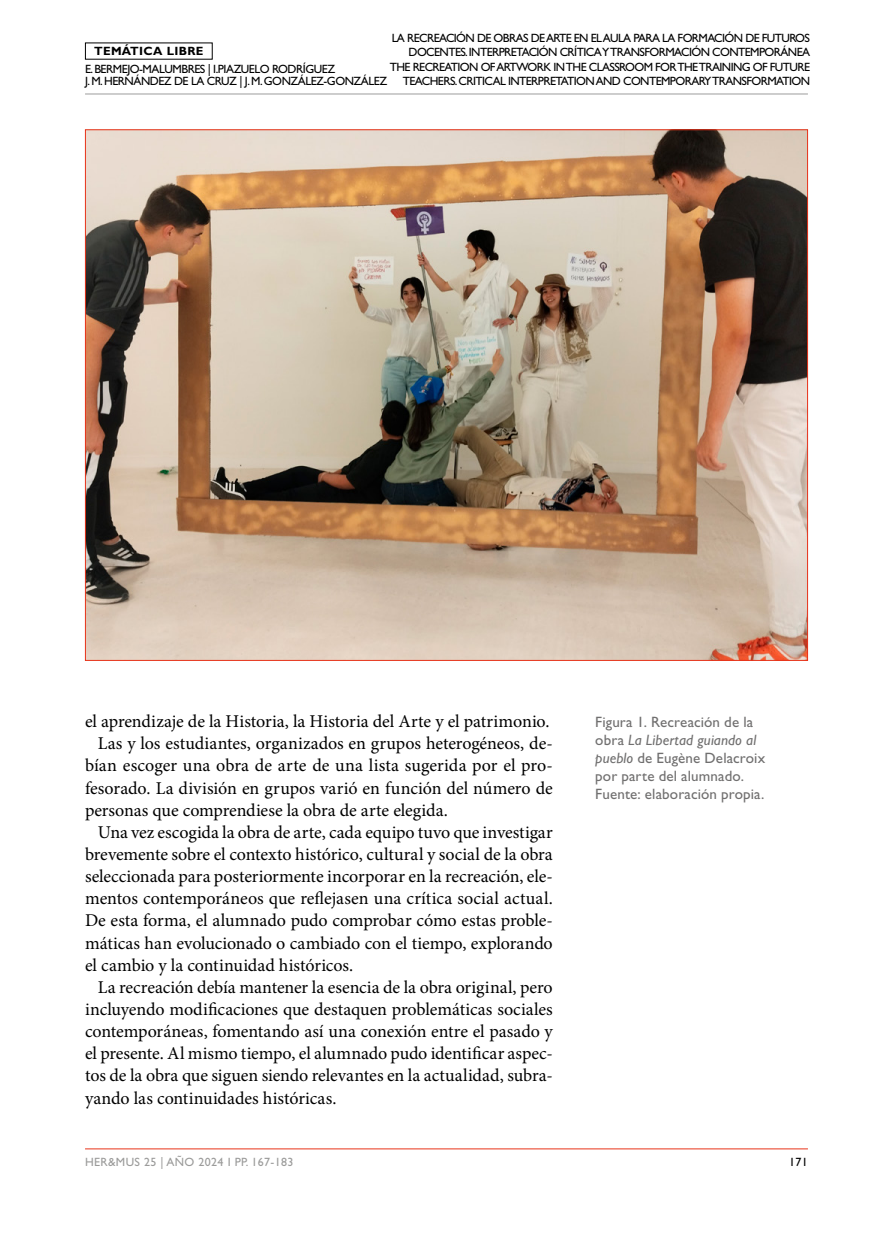
<style>
.page{position:relative;width:893px;height:1234px;background:#fff}
.page>*{position:absolute;margin:0;border:0;box-sizing:border-box;transform-origin:0 0}
.t1{font:18px "Minion Pro";letter-spacing:-.01em;color:#000}
.t2{font:15px/18px "Gill Sans Std";letter-spacing:.01em;color:#706f6f}
.t3{font:12px/14.4px "Gill Sans Std";letter-spacing:-.05em;color:#000}
.t4{font:12px "Gill Sans Std";letter-spacing:.03em;color:#9b9b9a}
.t5{font:700 12px "Gill Sans Std";letter-spacing:.03em;color:#000}
.s1{font-style:italic}
</style>
<div class="page">
<hr style="left:85px;top:1148px;width:723px;height:1px;background:#e8331a">
<hr style="left:85px;top:94px;width:723px;height:1px;background:#9d9d9c">
<img style="left:87px;top:131px;width:719px;height:527px">
<p class="t3" style="left:390px;top:31px;width:422px;text-align:right">LA RECREACIÓN DE OBRAS DE ARTE EN EL AULA PARA LA FORMACIÓN DE FUTUROS DOCENTES. INTERPRETACIÓN CRÍTICA Y TRANSFORMACIÓN CONTEMPORÁNEA THE RECREATION OF ARTWORK IN THE CLASSROOM FOR THE TRAINING OF FUTURE TEACHERS. CRITICAL INTERPRETATION AND CONTEMPORARY TRANSFORMATION</p>
<p class="t5" style="left:94px;top:44px;width:111px">TEMÁTICA LIBRE</p>
<p class="t3" style="left:85px;top:63px;width:304px;line-height:12px">E. BERMEJO-MALUMBRES | I.PIAZUELO RODRÍGUEZ<br>J. M. HERNÁNDEZ DE LA CRUZ | J. M. GONZÁLEZ-GONZÁLEZ</p>
<p class="t1" style="left:85px;top:709px;width:466px">el aprendizaje de la Historia, la Historia del Arte y el patrimonio.</p>
<p class="t1" style="left:98px;top:731px;width:456px">Las y los estudiantes, organizados en grupos heterogéneos, de-</p>
<p class="t1" style="left:85px;top:753px;width:469px">bían escoger una obra de arte de una lista sugerida por el pro-</p>
<p class="t1" style="left:85px;top:775px;width:469px">fesorado. La división en grupos varió en función del número de</p>
<p class="t1" style="left:85px;top:797px;width:364px">personas que comprendiese la obra de arte elegida.</p>
<p class="t1" style="left:98px;top:819px;width:456px">Una vez escogida la obra de arte, cada equipo tuvo que investigar</p>
<p class="t1" style="left:85px;top:842px;width:469px">brevemente sobre el contexto histórico, cultural y social de la obra</p>
<p class="t1" style="left:85px;top:864px;width:469px">seleccionada para posteriormente incorporar en la recreación, ele-</p>
<p class="t1" style="left:85px;top:886px;width:469px">mentos contemporáneos que reflejasen una crítica social actual.</p>
<p class="t1" style="left:85px;top:908px;width:469px">De esta forma, el alumnado pudo comprobar cómo estas proble-</p>
<p class="t1" style="left:85px;top:930px;width:469px">máticas han evolucionado o cambiado con el tiempo, explorando</p>
<p class="t1" style="left:85px;top:952px;width:270px">el cambio y la continuidad históricos.</p>
<p class="t1" style="left:98px;top:974px;width:456px">La recreación debía mantener la esencia de la obra original, pero</p>
<p class="t1" style="left:85px;top:996px;width:469px">incluyendo modificaciones que destaquen problemáticas sociales</p>
<p class="t1" style="left:85px;top:1019px;width:470px">contemporáneas, fomentando así una conexión entre el pasado y</p>
<p class="t1" style="left:85px;top:1041px;width:469px">el presente. Al mismo tiempo, el alumnado pudo identificar aspec-</p>
<p class="t1" style="left:85px;top:1063px;width:469px">tos de la obra que siguen siendo relevantes en la actualidad, subra-</p>
<p class="t1" style="left:85px;top:1085px;width:253px">yando las continuidades históricas.</p>
<p class="t2" style="left:595px;top:713px;width:171px">Figura 1. Recreación de la obra <span class="s1">La Libertad guiando al pueblo</span> de Eugène Delacroix por parte del alumnado.<br>Fuente: elaboración propia.</p>
<p class="t4" style="left:85px;top:1154px;width:210px">HER&amp;MUS 25 | AÑO 2024 I PP. 167-183</p>
<p class="t3" style="left:789px;top:1154px;width:20px">171</p>
</div>
